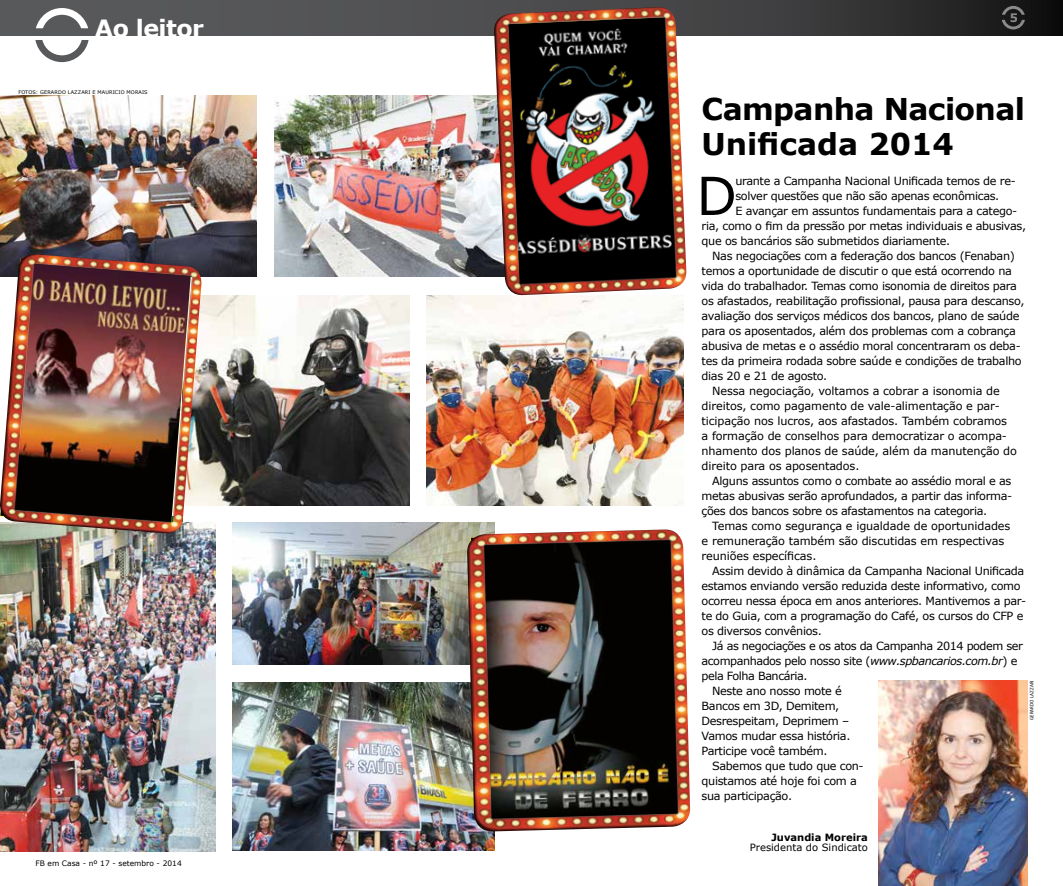
<style>
.page{position:relative;width:1063px;height:886px;background:#fff}
.page>*{position:absolute;margin:0;border:0;box-sizing:border-box;transform-origin:0 0}
.t1{font:52.5px "Verdana";color:#000}
.t2{font:700 30px/35px "Verdana";letter-spacing:-.02em;color:#000}
.t3{font:700 23.75px "Verdana";letter-spacing:-.025em;color:#fff}
.t4{font:700 11.75px "Verdana";color:#fff}
.t5{font:11.25px "Verdana";letter-spacing:-.03em;color:#000}
.t6{font:11.25px "Verdana";letter-spacing:-.01em;color:#000}
.t7{font:10px "Verdana";color:#000}
.t8{font:700 10px "Verdana";color:#000}
.t9{font:7.5px "Verdana";color:#000}
.t10{font:5px "Verdana";letter-spacing:.02em;color:#000}
.t11{font:5px "Myriad Pro";letter-spacing:.02em;color:#000;scale:.95 1}
.s1{font-style:italic}
</style>
<div class="page">
<svg style="left:0;top:0;width:1063px;height:35px"></svg>
<svg style="left:36px;top:8px;width:52px;height:20px"></svg>
<svg style="left:35px;top:40px;width:54px;height:22px"></svg>
<img style="left:879px;top:680px;width:149px;height:206px">
<svg style="left:1002px;top:6px;width:23px;height:23px"></svg>
<img style="left:0;top:96px;width:257px;height:180px">
<img style="left:203px;top:295px;width:206px;height:210px">
<img style="left:427px;top:295px;width:257px;height:210px">
<img style="left:233px;top:523px;width:261px;height:142px">
<img style="left:0;top:524px;width:215px;height:327px">
<img style="left:275px;top:96px;width:218px;height:180px">
<img style="left:493px;top:7px;width:194px;height:289px">
<img style="left:0;top:254px;width:203px;height:281px">
<img style="left:233px;top:683px;width:261px;height:167px">
<img style="left:467px;top:529px;width:224px;height:303px">
<h3 class="t3" style="left:95px;top:13px;width:111px">Ao leitor</h3>
<p class="t10" style="left:18px;top:89px;width:95px">FOTOS: GERARDO LAZZARI E mauricio</p>
<p class="t10" style="left:127px;top:89px;width:5px">morais</p>
<p class="t9" style="left:35px;top:859px;width:148px">FB em Casa - nº 17 - setembro - 2014</p>
<p class="t4" style="left:1009px;top:10px;width:10px">5</p>
<h2 class="t2" style="left:702px;top:92px;width:325px">Campanha Nacional<br>Unificada 2014</h2>
<h1 class="t1" style="left:696px;top:162px;width:42px">D</h1>
<p class="t5" style="left:735px;top:174px;width:282px">urante a Campanha Nacional Unificada temos de re-</p>
<p class="t5" style="left:735px;top:189px;width:266px">solver questões que não são apenas econômicas.</p>
<p class="t5" style="left:735px;top:204px;width:284px">E avançar em assuntos fundamentais para a catego-</p>
<p class="t5" style="left:702px;top:219px;width:326px">ria, como o fim da pressão por metas individuais e abusivas,</p>
<p class="t5" style="left:702px;top:234px;width:250px">que os bancários são submetidos diariamente.</p>
<p class="t5" style="left:712px;top:249px;width:304px">Nas negociações com a federação dos bancos (Fenaban)</p>
<p class="t5" style="left:702px;top:264px;width:312px">temos a oportunidade de discutir o que está ocorrendo na</p>
<p class="t5" style="left:702px;top:279px;width:317px">vida do trabalhador. Temas como isonomia de direitos para</p>
<p class="t5" style="left:702px;top:294px;width:324px">os afastados, reabilitação profissional, pausa para descanso,</p>
<p class="t5" style="left:702px;top:309px;width:319px">avaliação dos serviços médicos dos bancos, plano de saúde</p>
<p class="t5" style="left:702px;top:324px;width:316px">para os aposentados, além dos problemas com a cobrança</p>
<p class="t5" style="left:702px;top:339px;width:321px">abusiva de metas e o assédio moral concentraram os deba-</p>
<p class="t5" style="left:702px;top:354px;width:322px">tes da primeira rodada sobre saúde e condições de trabalho</p>
<p class="t5" style="left:702px;top:369px;width:127px">dias 20 e 21 de agosto.</p>
<p class="t6" style="left:712px;top:384px;width:289px">Nessa negociação, voltamos a cobrar a isonomia de</p>
<p class="t6" style="left:702px;top:399px;width:300px">direitos, como pagamento de vale-alimentação e par-</p>
<p class="t6" style="left:702px;top:414px;width:307px">ticipação nos lucros, aos afastados. Também cobramos</p>
<p class="t6" style="left:702px;top:429px;width:307px">a formação de conselhos para democratizar o acompa-</p>
<p class="t6" style="left:702px;top:444px;width:317px">nhamento dos planos de saúde, além da manutenção do</p>
<p class="t6" style="left:702px;top:459px;width:159px">direito para os aposentados.</p>
<p class="t5" style="left:712px;top:474px;width:301px">Alguns assuntos como o combate ao assédio moral e as</p>
<p class="t5" style="left:702px;top:489px;width:312px">metas abusivas serão aprofundados, a partir das informa-</p>
<p class="t5" style="left:702px;top:504px;width:287px">ções dos bancos sobre os afastamentos na categoria.</p>
<p class="t6" style="left:712px;top:519px;width:300px">Temas como segurança e igualdade de oportunidades</p>
<p class="t6" style="left:702px;top:534px;width:304px">e remuneração também são discutidas em respectivas</p>
<p class="t6" style="left:702px;top:549px;width:116px">reuniões específicas.</p>
<p class="t5" style="left:712px;top:564px;width:314px">Assim devido à dinâmica da Campanha Nacional Unificada</p>
<p class="t5" style="left:702px;top:579px;width:321px">estamos enviando versão reduzida deste informativo, como</p>
<p class="t5" style="left:702px;top:594px;width:326px">ocorreu nessa época em anos anteriores. Mantivemos a par-</p>
<p class="t5" style="left:702px;top:609px;width:323px">te do Guia, com a programação do Café, os cursos do CFP e</p>
<p class="t5" style="left:702px;top:624px;width:122px">os diversos convênios.</p>
<p class="t5" style="left:712px;top:639px;width:312px">Já as negociações e os atos da Campanha 2014 podem ser</p>
<p class="t5" style="left:702px;top:654px;width:317px">acompanhados pelo nosso site (<span class="s1">www.spbancarios.com.br</span>) e</p>
<p class="t5" style="left:702px;top:669px;width:107px">pela Folha Bancária.</p>
<p class="t5" style="left:712px;top:684px;width:131px">Neste ano nosso mote é</p>
<p class="t5" style="left:702px;top:699px;width:139px">Bancos em 3D, Demitem,</p>
<p class="t5" style="left:702px;top:714px;width:149px">Desrespeitam, Deprimem –</p>
<p class="t5" style="left:702px;top:729px;width:150px">Vamos mudar essa história.</p>
<p class="t5" style="left:702px;top:744px;width:127px">Participe você também.</p>
<p class="t5" style="left:712px;top:759px;width:153px">Sabemos que tudo que con-</p>
<p class="t5" style="left:702px;top:774px;width:157px">quistamos até hoje foi com a</p>
<p class="t5" style="left:702px;top:789px;width:92px">sua participação.</p>
<p class="t11" style="left:1029px;top:720px;width:43px;rotate:-90deg">gerardo lazzari</p>
<p class="t8" style="left:771px;top:830px;width:98px">Juvandia Moreira</p>
<p class="t7" style="left:750px;top:840px;width:120px">Presidenta do Sindicato</p>
</div>
